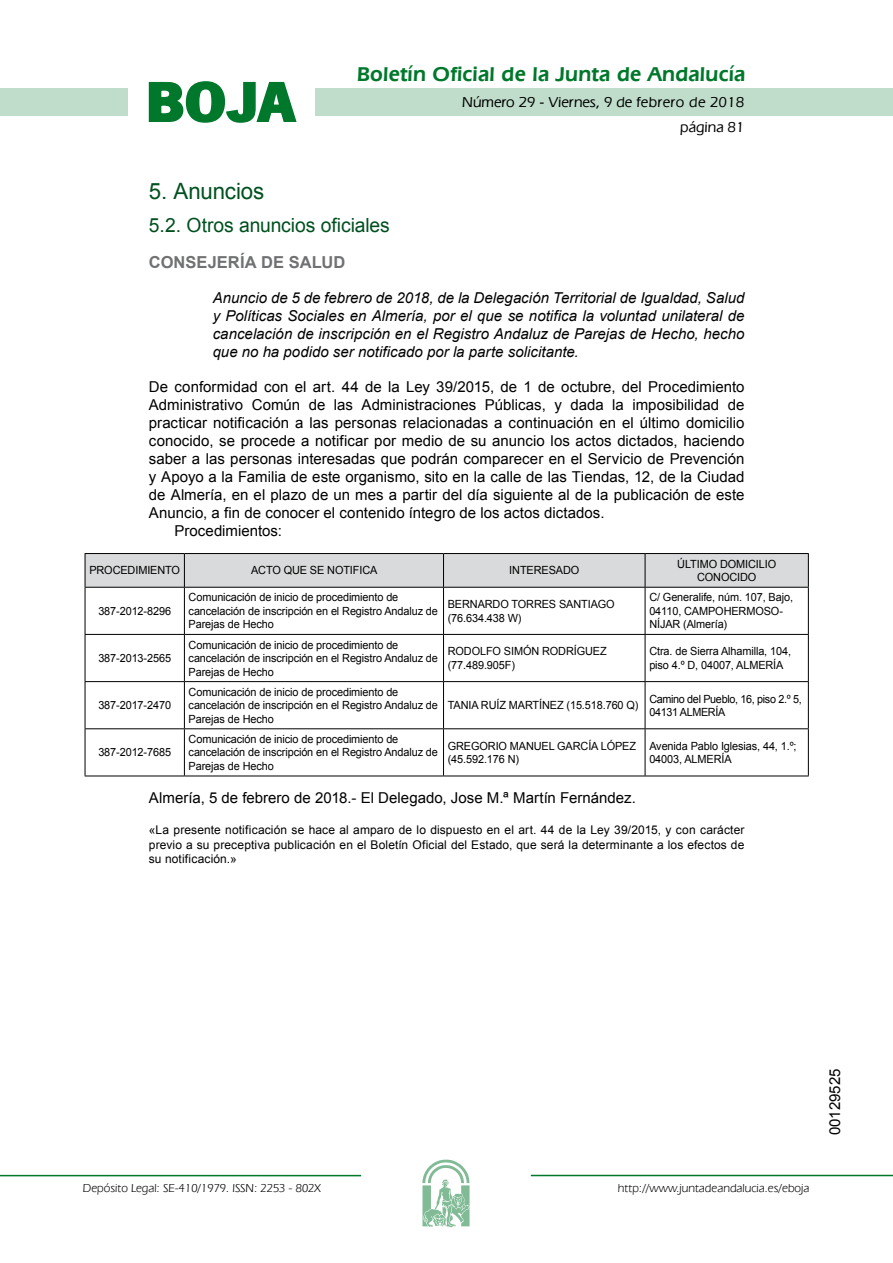
<style>
.page{position:relative;width:893px;height:1263px;background:#fff}
.page>*{position:absolute;margin:0;border:0;box-sizing:border-box;transform-origin:0 0}
.t1{font:700 57.75px "News Got T";color:#00782c;scale:1.14 1}
.t2{font:22.5px "Arial";letter-spacing:-.005em;color:#00501f}
.t3{font:600 21px "Eras IT Cby BT";letter-spacing:.01em;color:#00782c}
.t4{font:19.5px "Arial";letter-spacing:-.005em;color:#00501f}
.t5{font:700 16.5px "Arial";letter-spacing:.005em;color:#707173}
.t6{font:15px "Arial";color:#000}
.t7{font:italic 15px/18px "Arial";color:#000;text-align:justify}
.t8{font:500 15px/24.5px "Eras IT Cby BT";color:#000;text-align:right}
.t9{font:12px/14.4px "Arial";letter-spacing:.01em;color:#000;text-align:justify}
.t10{font:12px "Eras IT Cby BT";color:#000}
.t11{font:11.25px/13.5px "Arial";letter-spacing:-.01em;color:#000}
.t12{font:11.25px/13.5px "Arial";letter-spacing:-.03em;color:#000;scale:.96 1}
</style>
<div class="page">
<div style="left:315px;top:88px;width:577px;height:28px;background:#bfddca"></div>
<div style="left:0;top:88px;width:128px;height:28px;background:#bfddca"></div>
<hr style="left:0;top:1175px;width:361px;height:1px;background:#00782c">
<svg style="left:422px;top:1159px;width:47px;height:68px"></svg>
<hr style="left:531px;top:1175px;width:361px;height:1px;background:#00782c">
<svg style="left:148px;top:81px;width:149px;height:42px"></svg>
<div style="left:86px;top:554px;width:722px;height:33px;background:#d9dadb"></div>
<hr style="left:85px;top:553px;width:99px;height:1px;background:#000">
<hr style="left:85px;top:554px;width:1px;height:33px;background:#000">
<hr style="left:184px;top:553px;width:259px;height:1px;background:#000">
<hr style="left:184px;top:554px;width:1px;height:33px;background:#000">
<hr style="left:443px;top:553px;width:202px;height:1px;background:#000">
<hr style="left:443px;top:554px;width:1px;height:33px;background:#000">
<hr style="left:645px;top:553px;width:163px;height:1px;background:#000">
<hr style="left:644px;top:554px;width:1px;height:33px;background:#000">
<hr style="left:808px;top:554px;width:1px;height:33px;background:#000">
<hr style="left:85px;top:587px;width:99px;height:1px;background:#000">
<hr style="left:85px;top:588px;width:1px;height:46px;background:#000">
<hr style="left:184px;top:587px;width:259px;height:1px;background:#000">
<hr style="left:184px;top:588px;width:1px;height:46px;background:#000">
<hr style="left:443px;top:587px;width:202px;height:1px;background:#000">
<hr style="left:443px;top:588px;width:1px;height:46px;background:#000">
<hr style="left:645px;top:587px;width:163px;height:1px;background:#000">
<hr style="left:644px;top:588px;width:1px;height:46px;background:#000">
<hr style="left:808px;top:588px;width:1px;height:46px;background:#000">
<hr style="left:85px;top:634px;width:99px;height:1px;background:#000">
<hr style="left:85px;top:635px;width:1px;height:46px;background:#000">
<hr style="left:184px;top:634px;width:259px;height:1px;background:#000">
<hr style="left:184px;top:635px;width:1px;height:46px;background:#000">
<hr style="left:443px;top:634px;width:202px;height:1px;background:#000">
<hr style="left:443px;top:635px;width:1px;height:46px;background:#000">
<hr style="left:645px;top:634px;width:163px;height:1px;background:#000">
<hr style="left:644px;top:635px;width:1px;height:46px;background:#000">
<hr style="left:808px;top:635px;width:1px;height:46px;background:#000">
<hr style="left:85px;top:681px;width:99px;height:1px;background:#000">
<hr style="left:85px;top:682px;width:1px;height:46px;background:#000">
<hr style="left:184px;top:681px;width:259px;height:1px;background:#000">
<hr style="left:184px;top:682px;width:1px;height:46px;background:#000">
<hr style="left:443px;top:681px;width:202px;height:1px;background:#000">
<hr style="left:443px;top:682px;width:1px;height:46px;background:#000">
<hr style="left:645px;top:681px;width:163px;height:1px;background:#000">
<hr style="left:644px;top:682px;width:1px;height:46px;background:#000">
<hr style="left:808px;top:682px;width:1px;height:46px;background:#000">
<hr style="left:85px;top:728px;width:99px;height:1px;background:#000">
<hr style="left:85px;top:729px;width:1px;height:47px;background:#000">
<hr style="left:184px;top:728px;width:259px;height:1px;background:#000">
<hr style="left:184px;top:729px;width:1px;height:47px;background:#000">
<hr style="left:443px;top:728px;width:202px;height:1px;background:#000">
<hr style="left:443px;top:729px;width:1px;height:47px;background:#000">
<hr style="left:645px;top:728px;width:163px;height:1px;background:#000">
<hr style="left:644px;top:729px;width:1px;height:47px;background:#000">
<hr style="left:808px;top:729px;width:1px;height:47px;background:#000">
<hr style="left:85px;top:776px;width:99px;height:1px;background:#000">
<hr style="left:184px;top:776px;width:259px;height:1px;background:#000">
<hr style="left:443px;top:776px;width:202px;height:1px;background:#000">
<hr style="left:645px;top:776px;width:163px;height:1px;background:#000">
<h1 class="t1" style="left:145px;top:68px;width:133px">BOJA</h1>
<h3 class="t3" style="left:357px;top:62px;width:390px">Boletín Oficial de la Junta de Andalucía</h3>
<h3 class="t8" style="left:462px;top:90px;width:284px">Número 29 - Viernes, 9 de febrero de 2018 página 81</h3>
<h2 class="t2" style="left:149px;top:177px;width:117px">5. Anuncios</h2>
<h3 class="t4" style="left:149px;top:212px;width:242px">5.2. Otros anuncios oficiales</h3>
<h3 class="t5" style="left:149px;top:251px;width:198px">CONSEJERÍA DE SALUD</h3>
<p class="t7" style="left:213px;top:289px;width:533px">Anuncio de 5 de febrero de 2018, de la Delegación Territorial de Igualdad, Salud y Políticas Sociales en Almería, por el que se notifica la voluntad unilateral de cancelación de inscripción en el Registro Andaluz de Parejas de Hecho, hecho que no ha podido ser notificado por la parte solicitante.</p>
<h3 class="t6" style="left:149px;top:377px;width:597px">De conformidad con el art. 44 de la Ley 39/2015, de 1 de octubre, del Procedimiento</h3>
<h3 class="t6" style="left:149px;top:395px;width:597px">Administrativo Común de las Administraciones Públicas, y dada la imposibilidad de</h3>
<h3 class="t6" style="left:149px;top:413px;width:597px">practicar notificación a las personas relacionadas a continuación en el último domicilio</h3>
<h3 class="t6" style="left:149px;top:431px;width:597px">conocido, se procede a notificar por medio de su anuncio los actos dictados, haciendo</h3>
<h3 class="t6" style="left:149px;top:449px;width:597px">saber a las personas interesadas que podrán comparecer en el Servicio de Prevención</h3>
<h3 class="t6" style="left:149px;top:467px;width:597px">y Apoyo a la Familia de este organismo, sito en la calle de las Tiendas, 12, de la Ciudad</h3>
<h3 class="t6" style="left:149px;top:485px;width:597px">de Almería, en el plazo de un mes a partir del día siguiente al de la publicación de este</h3>
<h3 class="t6" style="left:149px;top:503px;width:457px">Anuncio, a fin de conocer el contenido íntegro de los actos dictados.</h3>
<h3 class="t6" style="left:174px;top:521px;width:109px">Procedimientos:</h3>
<p class="t11" style="left:89px;top:564px;width:92px">PROCEDIMIENTO</p>
<p class="t11" style="left:251px;top:564px;width:128px">ACTO QUE SE NOTIFICA</p>
<p class="t11" style="left:509px;top:564px;width:71px">INTERESADO</p>
<p class="t11" style="left:677px;top:557px;width:100px;text-align:center">ÚLTIMO DOMICILIO<br>CONOCIDO</p>
<p class="t11" style="left:98px;top:604px;width:74px">387-2012-8296</p>
<p class="t11" style="left:189px;top:591px;width:251px">Comunicación de inicio de procedimiento de cancelación de inscripción en el Registro Andaluz de<br>Parejas de Hecho</p>
<p class="t11" style="left:448px;top:598px;width:168px">BERNARDO TORRES SANTIAGO (76.634.438 W)</p>
<p class="t11" style="left:649px;top:591px;width:145px">C/ Generalife, núm. 107, Bajo,<br>04110, CAMPOHERMOSO-<br>NÍJAR (Almería)</p>
<p class="t11" style="left:98px;top:652px;width:74px">387-2013-2565</p>
<p class="t11" style="left:98px;top:699px;width:74px">387-2017-2470</p>
<p class="t11" style="left:189px;top:638px;width:251px">Comunicación de inicio de procedimiento de cancelación de inscripción en el Registro Andaluz de<br>Parejas de Hecho</p>
<p class="t11" style="left:448px;top:645px;width:160px">RODOLFO SIMÓN RODRÍGUEZ (77.489.905F)</p>
<p class="t11" style="left:649px;top:645px;width:143px">Ctra. de Sierra Alhamilla, 104, piso 4.º D, 04007, ALMERÍA</p>
<p class="t11" style="left:189px;top:685px;width:251px">Comunicación de inicio de procedimiento de cancelación de inscripción en el Registro Andaluz de<br>Parejas de Hecho</p>
<p class="t11" style="left:448px;top:699px;width:192px">TANIA RUÍZ MARTÍNEZ (15.518.760 Q)</p>
<p class="t12" style="left:649px;top:692px;width:160px">Camino del Pueblo, 16, piso 2.º 5,<br>04131 ALMERÍA</p>
<p class="t11" style="left:189px;top:732px;width:251px">Comunicación de inicio de procedimiento de cancelación de inscripción en el Registro Andaluz de<br>Parejas de Hecho</p>
<p class="t11" style="left:448px;top:739px;width:190px">GREGORIO MANUEL GARCÍA LÓPEZ (45.592.176 N)</p>
<p class="t11" style="left:649px;top:739px;width:149px">Avenida Pablo Iglesias, 44, 1.º;<br>04003, ALMERÍA</p>
<h3 class="t6" style="left:149px;top:788px;width:488px">Almería, 5 de febrero de 2018.- El Delegado, Jose M.ª Martín Fernández.</h3>
<p class="t9" style="left:149px;top:823px;width:597px">«La presente notificación se hace al amparo de lo dispuesto en el art. 44 de la Ley 39/2015, y con carácter previo a su preceptiva publicación en el Boletín Oficial del Estado, que será la determinante a los efectos de su notificación.»</p>
<p class="t11" style="left:98px;top:746px;width:74px">387-2012-7685</p>
<p class="t10" style="left:83px;top:1181px;width:239px">Depósito Legal: SE-410/1979. ISSN: 2253 - 802X</p>
<p class="t10" style="left:618px;top:1181px;width:193px">http://www.juntadeandalucia.es/eboja</p>
<h3 class="t6" style="left:825px;top:1135px;width:68px;rotate:-90deg">00129525</h3>
</div>
